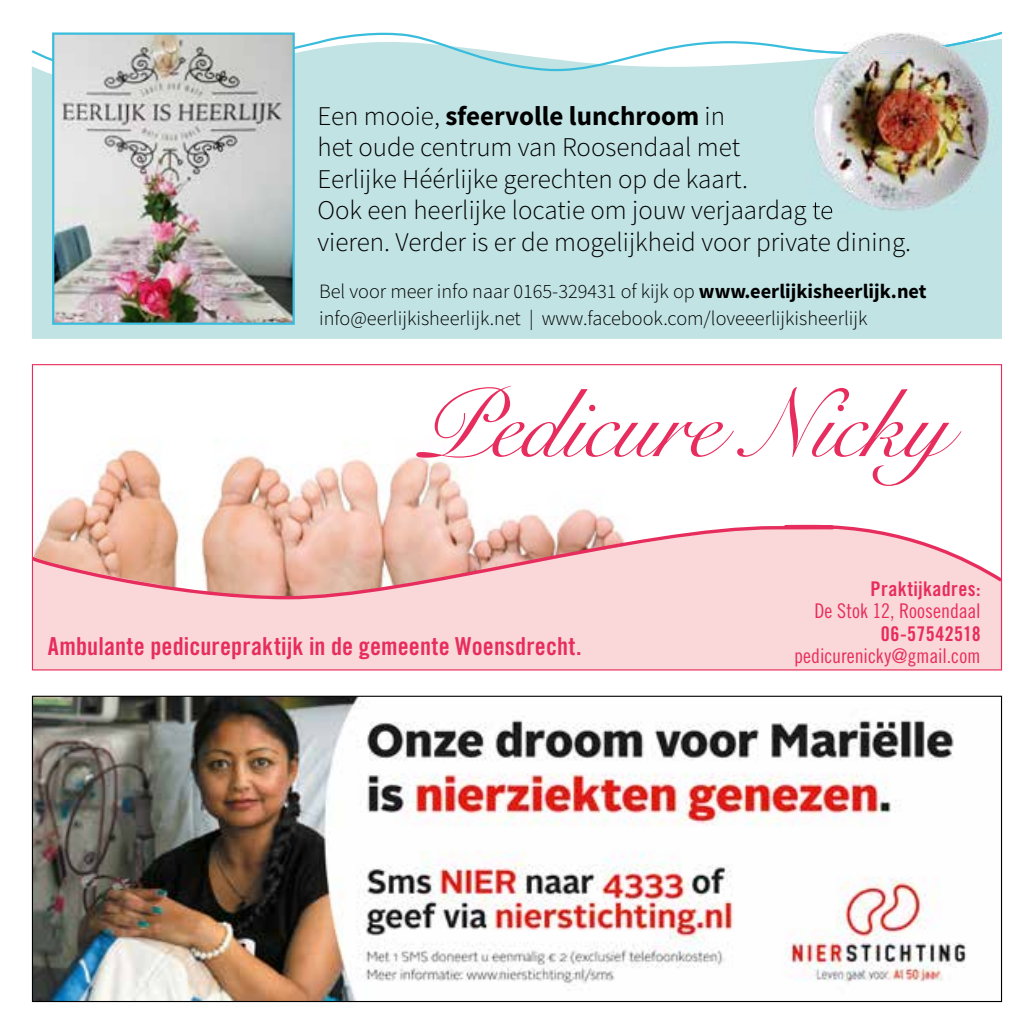
<style>
.page{position:relative;width:1034px;height:1034px;background:#fff}
.page>*{position:absolute;margin:0;border:0;box-sizing:border-box;transform-origin:0 0}
.t1{font:96.75px "Snell Roundhand";letter-spacing:-.01em;color:#e72d5d}
.t2{font:300 27px/31.5px "Source Sans Pro";color:#000}
.t3{font:24.75px "Trade Gothic LT Std Bd Cn 20";letter-spacing:.005em;color:#e72d5d}
.t4{font:300 20.25px/27px "Source Sans Pro";color:#000}
.t5{font:20.25px "Trade Gothic LT Std Cn 18";color:#e72d5d}
.t6{font:20.25px "Trade Gothic LT Std Bd Cn 20";letter-spacing:.02em;color:#e72d5d}
.s1{font-weight:700}
</style>
<div class="page">
<div style="left:32px;top:77px;width:969px;height:262px;background:#c1e3e4"></div>
<svg style="left:32px;top:32px;width:775px;height:45px"></svg>
<img style="left:52px;top:32px;width:243px;height:293px">
<img style="left:807px;top:54px;width:194px;height:158px">
<img style="left:807px;top:32px;width:195px;height:22px">
<img style="left:807px;top:200px;width:26px;height:12px">
<svg style="left:32px;top:364px;width:969px;height:306px"></svg>
<img style="left:32px;top:695px;width:969px;height:306px">
<p class="t2" style="left:317px;top:100px;width:595px">Een mooie, <span class="s1">sfeervolle lunchroom</span> in<br>het oude centrum van Roosendaal met<br>Eerlijke Héérlijke gerechten op de kaart.<br>Ook een heerlijke locatie om jouw verjaardag te vieren. Verder is er de mogelijkheid voor private dining.</p>
<p class="t4" style="left:319px;top:278px;width:609px">Bel voor meer info naar 0165-329431 of kijk op <span class="s1">www.eerlijkisheerlijk.net </span>info@eerlijkisheerlijk.net | www.facebook.com/loveeerlijkisheerlijk</p>
<h1 class="t1" style="left:416px;top:348px;width:534px">Pedicure Nicky</h1>
<p class="t3" style="left:48px;top:631px;width:535px">Ambulante pedicurepraktijk in de gemeente Woensdrecht.</p>
<p class="t6" style="left:870px;top:576px;width:112px">Praktijkadres:</p>
<p class="t5" style="left:814px;top:599px;width:168px">De Stok 12, Roosendaal</p>
<p class="t6" style="left:880px;top:621px;width:101px">06-57542518</p>
<p class="t5" style="left:794px;top:644px;width:188px">pedicurenicky@gmail.com</p>
</div>
